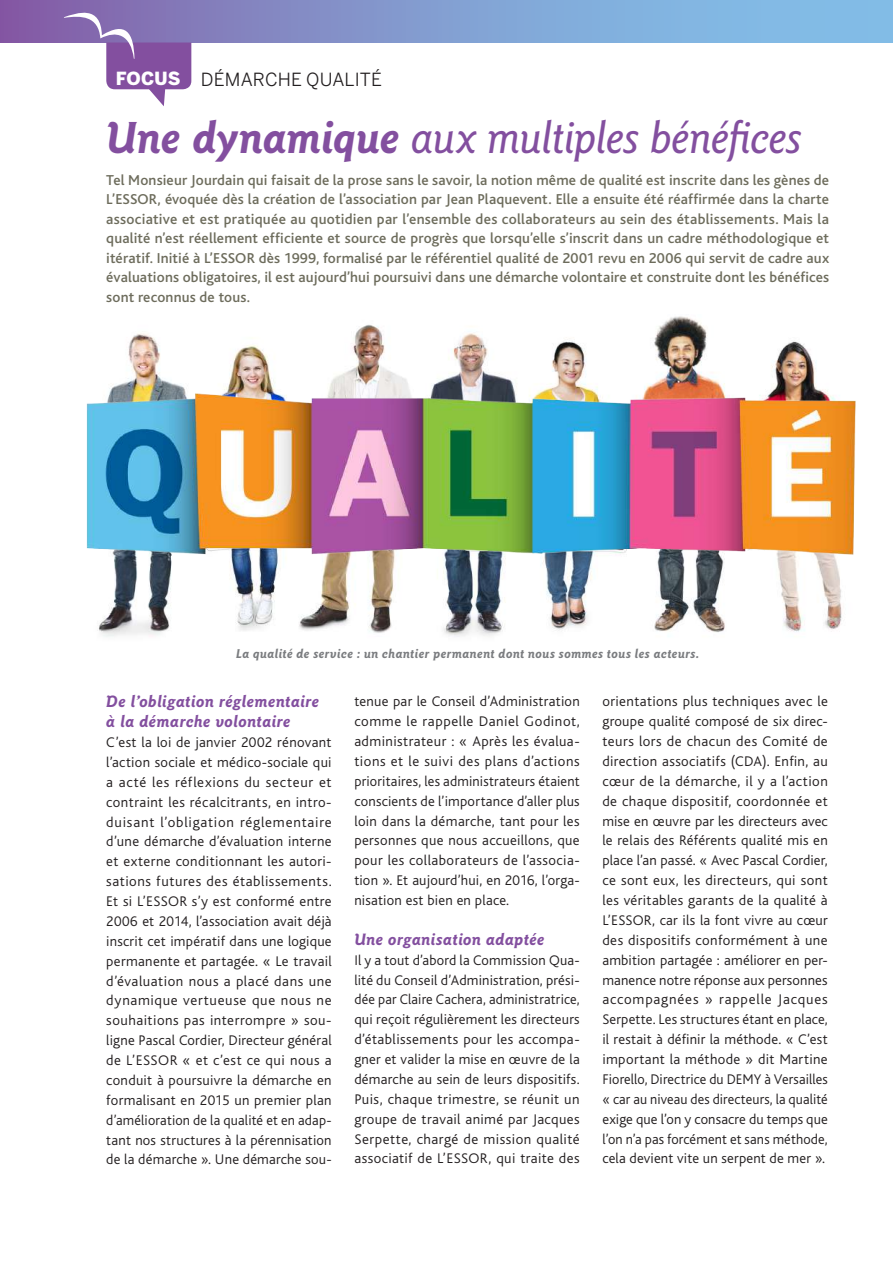
<style>
.page{position:relative;width:893px;height:1263px;background:#fff}
.page>*{position:absolute;margin:0;border:0;box-sizing:border-box;transform-origin:0 0}
.t1{font:italic 500 45px "Goudy Sans IT Cby BT";letter-spacing:-.015em;color:#834f9f}
.t2{font:18px "Benton Sans";letter-spacing:.01em;color:#231f20}
.t3{font:italic 700 16.5px/20px "Goudy Sans IT Cby BT";letter-spacing:.01em;color:#834f9f}
.t4{font:500 15px/19.5px "Bliss";letter-spacing:.01em;color:#6d6c5c;text-align:justify}
.t5{font:300 14.7px/19.8px "Bliss";letter-spacing:.015em;color:#231f20;text-align:justify}
.t6{font:italic 700 12.75px "Goudy Sans IT Cby BT";letter-spacing:.02em;color:#7a7c7f}
.s1{font-weight:900;color:#fff}
.s2{font-weight:700}
</style>
<div class="page">
<svg style="left:0;top:0;width:893px;height:43px;background:#829ed1"></svg>
<img style="left:98px;top:316px;width:744px;height:321px">
<svg style="left:64px;top:5px;width:127px;height:101px"></svg>
<img style="left:86px;top:389px;width:770px;height:166px">
<p class="t2" style="left:116px;top:68px;width:268px"><span class="s1">FOCUS</span> DÉMARCHE QUALITÉ</p>
<h1 class="t1" style="left:106px;top:110px;width:697px"><span class="s2">Une dynamique</span> aux multiples bénéfices</h1>
<p class="t4" style="left:106px;top:170px;width:724px">Tel Monsieur Jourdain qui faisait de la prose sans le savoir, la notion même de qualité est inscrite dans les gènes de L’ESSOR, évoquée dès la création de l’association par Jean Plaquevent. Elle a ensuite été réaffirmée dans la charte associative et est pratiquée au quotidien par l’ensemble des collaborateurs au sein des établissements. Mais la qualité n’est réellement efficiente et source de progrès que lorsqu’elle s’inscrit dans un cadre méthodologique et itératif. Initié à L’ESSOR dès 1999, formalisé par le référentiel qualité de 2001 revu en 2006 qui servit de cadre aux évaluations obligatoires, il est aujourd’hui poursuivi dans une démarche volontaire et construite dont les bénéfices sont reconnus de tous.</p>
<p class="t6" style="left:236px;top:646px;width:465px">La qualité de service : un chantier permanent dont nous sommes tous les acteurs.</p>
<p class="t3" style="left:106px;top:691px;width:215px">De l’obligation réglementaire à la démarche volontaire</p>
<p class="t5" style="left:106px;top:732px;width:227px">C’est la loi de janvier 2002 rénovant l’action sociale et médico-sociale qui a acté les réflexions du secteur et contraint les récalcitrants, en intro&shy;duisant l’obligation réglementaire d’une démarche d’évaluation interne et externe conditionnant les autori&shy;sations futures des établissements.<br>Et si L’ESSOR s’y est conformé entre 2006 et 2014, l’association avait déjà inscrit cet impératif dans une logique permanente et partagée. « Le travail d’évaluation nous a placé dans une dynamique vertueuse que nous ne souhaitions pas interrompre » sou&shy;ligne Pascal Cordier, Directeur général de L’ESSOR « et c’est ce qui nous a conduit à poursuivre la démarche en formalisant en 2015 un premier plan d’amélioration de la qualité et en adap&shy;tant nos structures à la pérennisation de la démarche ». Une démarche sou-</p>
<p class="t5" style="left:354px;top:692px;width:227px">tenue par le Conseil d’Administration comme le rappelle Daniel Godinot, administrateur : « Après les évalua&shy;tions et le suivi des plans d’actions prioritaires, les administrateurs étaient conscients de l’importance d’aller plus loin dans la démarche, tant pour les personnes que nous accueillons, que pour les collaborateurs de l’associa&shy;tion ». Et aujourd’hui, en 2016, l’orga&shy;nisation est bien en place.</p>
<p class="t3" style="left:354px;top:929px;width:192px">Une organisation adaptée</p>
<p class="t5" style="left:354px;top:950px;width:227px">Il y a tout d’abord la Commission Qua&shy;lité du Conseil d’Administration, prési&shy;dée par Claire Cachera, administratrice, qui reçoit régulièrement les directeurs d’établissements pour les accompa&shy;gner et valider la mise en œuvre de la démarche au sein de leurs dispositifs.<br>Puis, chaque trimestre, se réunit un groupe de travail animé par Jacques Serpette, chargé de mission qualité associatif de L’ESSOR, qui traite des</p>
<p class="t5" style="left:602px;top:692px;width:227px">orientations plus techniques avec le groupe qualité composé de six direc&shy;teurs lors de chacun des Comité de direction associatifs (CDA). Enfin, au cœur de la démarche, il y a l’action de chaque dispositif, coordonnée et mise en œuvre par les directeurs avec le relais des Référents qualité mis en place l’an passé. « Avec Pascal Cordier, ce sont eux, les directeurs, qui sont les véritables garants de la qualité à L’ESSOR, car ils la font vivre au cœur des dispositifs conformément à une ambition partagée : améliorer en per&shy;manence notre réponse aux personnes accompagnées » rappelle Jacques Serpette. Les structures étant en place, il restait à définir la méthode. « C’est important la méthode » dit Martine Fiorello, Directrice du DEMY à Versailles « car au niveau des directeurs, la qualité exige que l’on y consacre du temps que l’on n’a pas forcément et sans méthode, cela devient vite un serpent de mer ».</p>
</div>
